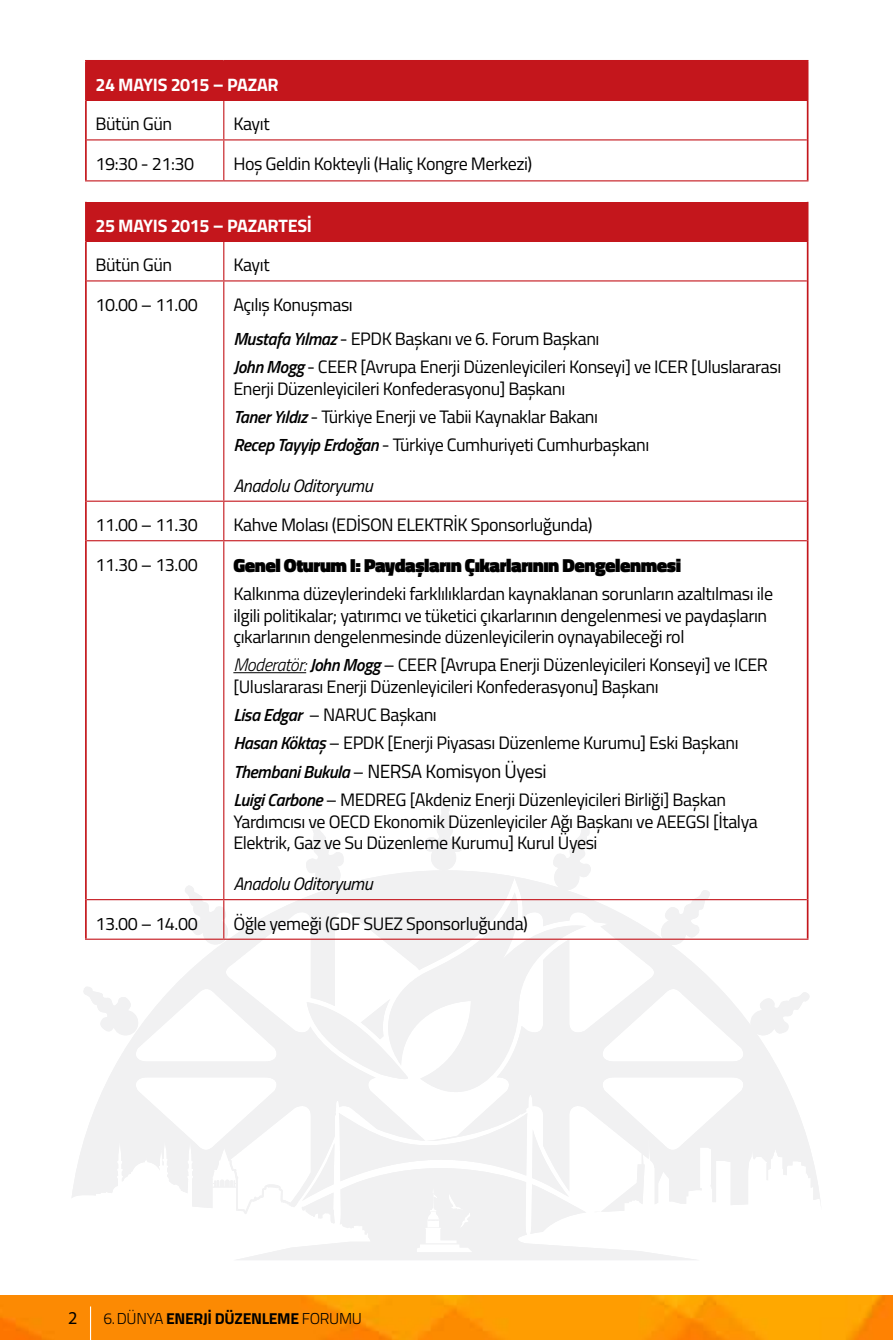
<style>
.page{position:relative;width:893px;height:1340px;background:#fff}
.page>*{position:absolute;margin:0;border:0;box-sizing:border-box;transform-origin:0 0}
.t1{font:900 19.12px "Titillium Web";letter-spacing:-.025em;color:#000}
.t2{font:19.12px "Titillium Web";letter-spacing:-.025em;color:#000}
.t3{font:18.22px "Myriad Pro";color:#000}
.t4{font:18px/21.6px "Titillium Web";letter-spacing:-.025em;color:#000}
.t5{font:700 18px "Titillium Web";letter-spacing:-.015em;color:#fff}
.t6{font:italic 18px "Titillium Web";letter-spacing:-.025em;color:#000}
.t7{font:700 15.75px "Titillium Web";letter-spacing:-.02em;color:#000}
.s1{font-weight:600;font-style:italic;font-size:17.55px}
.s2{font-weight:300;font-style:italic}
.s3{font-size:18px}
.s4{font-weight:300}
</style>
<div class="page">
<img style="left:0;top:1295px;width:893px;height:44px">
<hr style="left:90px;top:1306px;width:1px;height:33px;background:#fff">
<svg style="left:72px;top:870px;width:748px;height:335px"></svg>
<svg style="left:183px;top:804px;width:527px;height:456px"></svg>
<div style="left:86px;top:61px;width:722px;height:39px;background:#c4161c"></div>
<div style="left:86px;top:202px;width:722px;height:39px;background:#c4161c"></div>
<hr style="left:85px;top:60px;width:139px;height:2px;background:#c4161c">
<hr style="left:85px;top:62px;width:2px;height:38px;background:#c4161c">
<hr style="left:224px;top:60px;width:584px;height:2px;background:#c4161c">
<hr style="left:85px;top:100px;width:2px;height:40px;background:#c4161c">
<hr style="left:807px;top:100px;width:1px;height:40px;background:#c4161c">
<hr style="left:85px;top:202px;width:2px;height:39px;background:#c4161c">
<hr style="left:85px;top:241px;width:2px;height:40px;background:#c4161c">
<hr style="left:807px;top:241px;width:1px;height:40px;background:#c4161c">
<hr style="left:85px;top:281px;width:2px;height:220px;background:#c4161c">
<hr style="left:807px;top:281px;width:1px;height:220px;background:#c4161c">
<hr style="left:85px;top:501px;width:2px;height:39px;background:#c4161c">
<hr style="left:807px;top:501px;width:1px;height:39px;background:#c4161c">
<hr style="left:85px;top:540px;width:2px;height:359px;background:#c4161c">
<hr style="left:807px;top:540px;width:1px;height:359px;background:#c4161c">
<hr style="left:85px;top:899px;width:2px;height:39px;background:#c4161c">
<hr style="left:807px;top:899px;width:1px;height:39px;background:#c4161c">
<hr style="left:87px;top:100px;width:137px;height:1px;background:#c4161c">
<hr style="left:224px;top:100px;width:583px;height:1px;background:#c4161c">
<hr style="left:223px;top:101px;width:1px;height:38px;background:#c4161c">
<hr style="left:223px;top:140px;width:1px;height:40px;background:#c4161c">
<hr style="left:87px;top:241px;width:137px;height:1px;background:#c4161c">
<hr style="left:224px;top:241px;width:583px;height:1px;background:#c4161c">
<hr style="left:223px;top:242px;width:1px;height:38px;background:#c4161c">
<hr style="left:87px;top:280px;width:137px;height:1px;background:#c4161c">
<hr style="left:224px;top:280px;width:583px;height:1px;background:#c4161c">
<hr style="left:223px;top:281px;width:1px;height:219px;background:#c4161c">
<hr style="left:87px;top:500px;width:137px;height:2px;background:#c4161c">
<hr style="left:224px;top:500px;width:583px;height:2px;background:#c4161c">
<hr style="left:223px;top:502px;width:1px;height:38px;background:#c4161c">
<hr style="left:87px;top:540px;width:137px;height:1px;background:#c4161c">
<hr style="left:224px;top:540px;width:583px;height:1px;background:#c4161c">
<hr style="left:223px;top:541px;width:1px;height:358px;background:#c4161c">
<hr style="left:87px;top:899px;width:137px;height:1px;background:#c4161c">
<hr style="left:224px;top:899px;width:583px;height:1px;background:#c4161c">
<hr style="left:223px;top:900px;width:1px;height:38px;background:#c4161c">
<hr style="left:85px;top:938px;width:139px;height:1px;background:#c4161c">
<hr style="left:224px;top:938px;width:584px;height:1px;background:#c4161c">
<hr style="left:87px;top:139px;width:137px;height:1px;background:#c4161c">
<hr style="left:224px;top:139px;width:583px;height:1px;background:#c4161c">
<hr style="left:85px;top:180px;width:139px;height:1px;background:#c4161c">
<hr style="left:224px;top:180px;width:584px;height:1px;background:#c4161c">
<hr style="left:85px;top:140px;width:2px;height:40px;background:#c4161c">
<hr style="left:807px;top:140px;width:1px;height:40px;background:#c4161c">
<hr style="left:233px;top:672px;width:73px;height:1px;background:#000">
<p class="t5" style="left:95px;top:71px;width:185px">24 MAYIS 2015 – PAZAR</p>
<p class="t4" style="left:95px;top:112px;width:78px">Bütün Gün</p>
<p class="t4" style="left:233px;top:112px;width:38px">Kayıt</p>
<p class="t4" style="left:95px;top:152px;width:100px">19:30 - 21:30</p>
<p class="t4" style="left:233px;top:152px;width:300px">Hoş Geldin Kokteyli (Haliç Kongre Merkezi)</p>
<p class="t5" style="left:95px;top:212px;width:218px">25 MAYIS 2015 – PAZARTESİ</p>
<p class="t4" style="left:95px;top:253px;width:78px">Bütün Gün</p>
<p class="t4" style="left:233px;top:253px;width:38px">Kayıt</p>
<p class="t4" style="left:95px;top:293px;width:104px">10.00 – 11.00</p>
<p class="t4" style="left:233px;top:286px;width:368px;line-height:34.4px">Açılış Konuşması<br><span class="s1">Mustafa Yılmaz</span> - EPDK Başkanı ve 6. Forum Başkanı</p>
<p class="t4" style="left:233px;top:355px;width:549px"><span class="s1">John Mogg</span> - CEER [Avrupa Enerji Düzenleyicileri Konseyi] ve ICER [Uluslararası<br>Enerji Düzenleyicileri Konfederasyonu] Başkanı</p>
<p class="t4" style="left:233px;top:402px;width:417px;line-height:27.9px"><span class="s1">Taner Yıldız</span> - Türkiye Enerji ve Tabii Kaynaklar Bakanı<br><span class="s1">Recep Tayyip Erdoğan</span> - Türkiye Cumhuriyeti Cumhurbaşkanı</p>
<p class="t6" style="left:233px;top:472px;width:141px">Anadolu Oditoryumu</p>
<p class="t4" style="left:95px;top:513px;width:104px">11.00 – 11.30</p>
<p class="t4" style="left:233px;top:513px;width:361px">Kahve Molası (EDİSON ELEKTRİK Sponsorluğunda)</p>
<p class="t4" style="left:95px;top:552px;width:104px">11.30 – 13.00</p>
<p class="t1" style="left:233px;top:551px;width:449px">Genel Oturum I: Paydaşların Çıkarlarının Dengelenmesi</p>
<p class="t4" style="left:233px;top:582px;width:541px">Kalkınma düzeylerindeki farklılıklardan kaynaklanan sorunların azaltılması ile ilgili politikalar; yatırımcı ve tüketici çıkarlarının dengelenmesi ve paydaşların çıkarlarının dengelenmesinde düzenleyicilerin oynayabileceği rol</p>
<p class="t4" style="left:233px;top:653px;width:536px"><span class="s2">Moderatör:</span> <span class="s1">John Mogg</span> – CEER [Avrupa Enerji Düzenleyicileri Konseyi] ve ICER [Uluslararası Enerji Düzenleyicileri Konfederasyonu] Başkanı</p>
<p class="t4" style="left:233px;top:699px;width:507px;line-height:27.9px"><span class="s1">Lisa Edgar</span> – NARUC Başkanı<br><span class="s1">Hasan Köktaş</span> – EPDK [Enerji Piyasası Düzenleme Kurumu] Eski Başkanı</p>
<p class="t2" style="left:233px;top:757px;width:315px"><span class="s1">Thembani Bukula</span> <span class="s3">–</span> NERSA Komisyon Üyesi</p>
<p class="t4" style="left:233px;top:788px;width:526px"><span class="s1">Luigi Carbone</span> – MEDREG [Akdeniz Enerji Düzenleyicileri Birliği] Başkan<br>Yardımcısı ve OECD Ekonomik Düzenleyiciler Ağı Başkanı ve AEEGSI [İtalya<br>Elektrik, Gaz ve Su Düzenleme Kurumu] Kurul Üyesi</p>
<p class="t6" style="left:233px;top:870px;width:141px">Anadolu Oditoryumu</p>
<p class="t4" style="left:95px;top:911px;width:104px">13.00 – 14.00</p>
<p class="t4" style="left:233px;top:911px;width:296px">Öğle yemeği (GDF SUEZ Sponsorluğunda)</p>
<p class="t3" style="left:68px;top:1306px;width:11px">2</p>
<p class="t7" style="left:103px;top:1306px;width:260px"><span class="s4">6.DÜNYA</span> ENERJİ DÜZENLEME <span class="s4">FORUMU</span></p>
</div>
